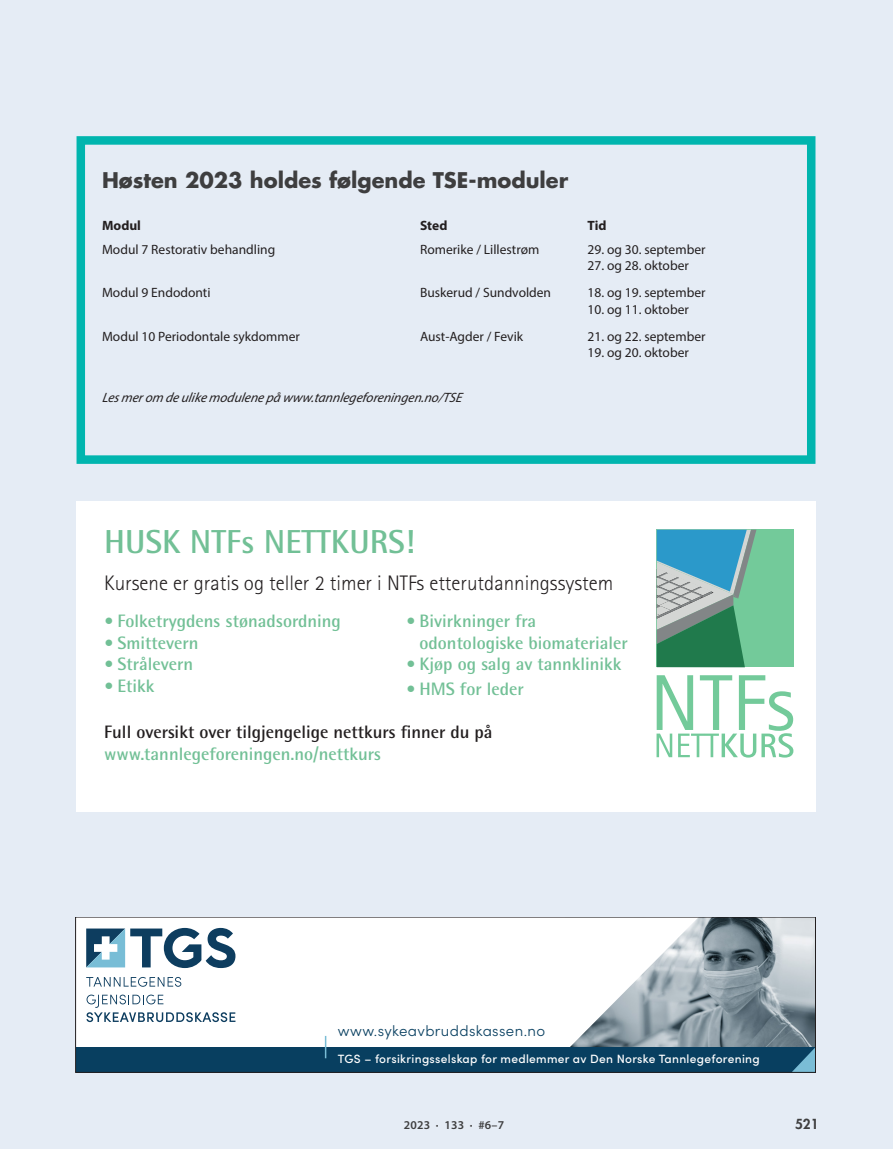
<style>
.page{position:relative;width:893px;height:1149px;background:#fff}
.page>*{position:absolute;margin:0;border:0;box-sizing:border-box;transform-origin:0 0}
.t1{font:700 33.3px "Rotis Semi Sans Std";color:#72c096}
.t2{font:300 21px "Rotis Sans Serif Std";color:#231f20}
.t3{font:700 21px "Futura Std";color:#3e3e3f}
.t4{font:700 18px/21.6px "Rotis Semi Sans Std";color:#72c096}
.t5{font:700 18px "Rotis Semi Sans Std";color:#231f20}
.t6{font:300 15px "Sofia Pro";letter-spacing:.025em;color:#083f60}
.t7{font:13.5px "Myriad Pro";color:#231f20}
.t8{font:italic 13.5px "Myriad Pro";color:#231f20}
.t9{font:700 13.5px "Myriad Pro";color:#231f20}
.t10{font:800 13.5px "Futura Std";color:#3e3e3f}
.t11{font:500 12px "Sofia Pro";letter-spacing:.025em;color:#fff}
.t12{font:600 12px "Myriad Pro";letter-spacing:.02em;color:#3e3e3f}
</style>
<div class="page">
<div style="left:0;top:0;width:893px;height:1148px;background:#e5ecf5"></div>
<div style="left:77px;top:136px;width:738px;height:327px;border:9px solid #00b5ae"></div>
<div style="left:76px;top:501px;width:740px;height:310px;background:#fff"></div>
<div style="left:657px;top:529px;width:137px;height:138px;background:#73ca9a"></div>
<svg style="left:657px;top:529px;width:99px;height:138px;background:#5b9f9b"></svg>
<svg style="left:656px;top:675px;width:137px;height:82px"></svg>
<svg style="left:815px;top:810px;width:11px;height:11px"></svg>
<div style="left:76px;top:916px;width:739px;height:155px;background:#fff"></div>
<img style="left:699px;top:918px;width:114px;height:128px">
<svg style="left:324px;top:918px;width:375px;height:128px"></svg>
<svg style="left:86px;top:977px;width:96px;height:9px"></svg>
<svg style="left:87px;top:994px;width:148px;height:27px"></svg>
<svg style="left:86px;top:927px;width:149px;height:40px"></svg>
<div style="left:76px;top:1046px;width:739px;height:25px;background:#083f60"></div>
<svg style="left:791px;top:1046px;width:22px;height:23px"></svg>
<svg style="left:325px;top:1035px;width:1px;height:22px"></svg>
<h2 class="t3" style="left:102px;top:166px;width:468px">Høsten 2023 holdes følgende TSE-moduler</h2>
<p class="t9" style="left:102px;top:216px;width:40px">Modul</p>
<p class="t9" style="left:420px;top:216px;width:29px">Sted</p>
<p class="t9" style="left:588px;top:216px;width:20px">Tid</p>
<p class="t7" style="left:102px;top:241px;width:175px">Modul 7 Restorativ behandling</p>
<p class="t7" style="left:420px;top:241px;width:121px">Romerike / Lillestrøm</p>
<p class="t7" style="left:588px;top:241px;width:119px">29. og 30. september</p>
<p class="t7" style="left:588px;top:257px;width:103px">27. og 28. oktober</p>
<p class="t7" style="left:102px;top:284px;width:110px">Modul 9 Endodonti</p>
<p class="t7" style="left:420px;top:284px;width:133px">Buskerud / Sundvolden</p>
<p class="t7" style="left:588px;top:284px;width:119px">18. og 19. september</p>
<p class="t7" style="left:588px;top:301px;width:103px">10. og 11. oktober</p>
<p class="t7" style="left:102px;top:328px;width:199px">Modul 10 Periodontale sykdommer</p>
<p class="t7" style="left:420px;top:328px;width:105px">Aust-Agder / Fevik</p>
<p class="t7" style="left:588px;top:328px;width:119px">21. og 22. september</p>
<p class="t7" style="left:588px;top:344px;width:103px">19. og 20. oktober</p>
<p class="t8" style="left:102px;top:389px;width:364px">Lesmerom de ulike modulene på www.tannlegeforeningen.no/TSE</p>
<h1 class="t1" style="left:104px;top:521px;width:312px">HUSK NTFs NETTKURS!</h1>
<h2 class="t2" style="left:104px;top:570px;width:511px">Kursene er gratis og teller 2 timer i NTFs etterutdanningssystem</h2>
<h3 class="t4" style="left:104px;top:609px;width:238px">• Folketrygdens stønadsordning</h3>
<h3 class="t4" style="left:104px;top:631px;width:96px">• Smittevern</h3>
<h3 class="t4" style="left:104px;top:652px;width:91px">• Strålevern</h3>
<h3 class="t4" style="left:104px;top:674px;width:52px">• Etikk</h3>
<h3 class="t4" style="left:420px;top:609px;width:210px;text-indent:-13px">• Bivirkninger fra odontologiske biomaterialer</h3>
<h3 class="t4" style="left:406px;top:652px;width:217px">• Kjøp og salg av tannklinikk</h3>
<h3 class="t4" style="left:406px;top:678px;width:119px">• HMS for leder</h3>
<h3 class="t5" style="left:104px;top:720px;width:390px">Full oversikt over tilgjengelige nettkurs finner du på</h3>
<h3 class="t4" style="left:104px;top:742px;width:278px">www.tannlegeforeningen.no/nettkurs</h3>
<p class="t6" style="left:338px;top:1019px;width:209px">www.sykeavbruddskassen.no</p>
<p class="t11" style="left:338px;top:1049px;width:423px">TGS – forsikringsselskap for medlemmer av Den Norske Tannlegeforening</p>
<p class="t12" style="left:404px;top:1117px;width:102px">2023 · 133 · #6–7</p>
<p class="t10" style="left:795px;top:1115px;width:25px">521</p>
</div>
